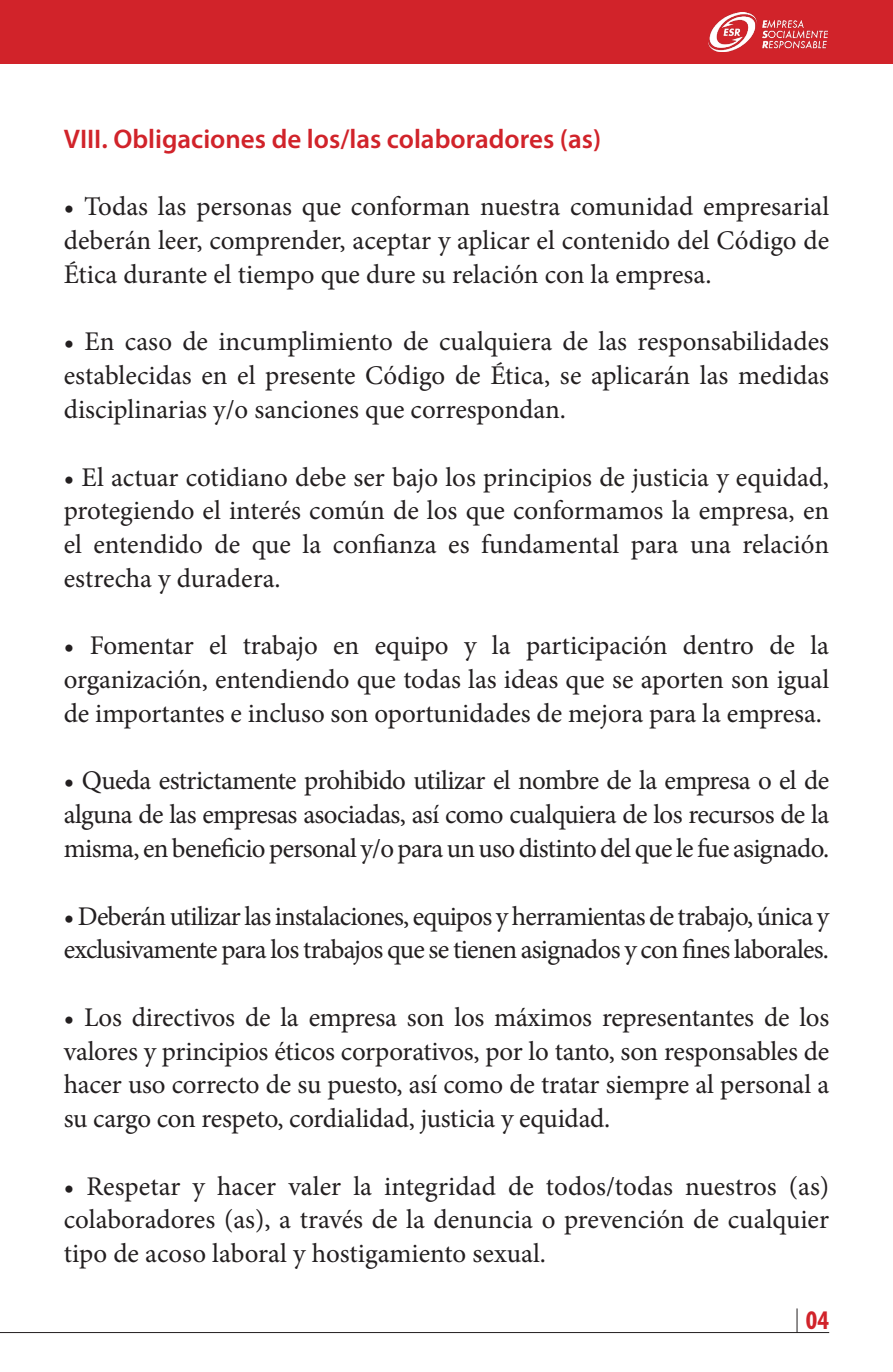
<style>
.page{position:relative;width:893px;height:1372px;background:#fff}
.page>*{position:absolute;margin:0;border:0;box-sizing:border-box;transform-origin:0 0}
.t1{font:27px/33.8px "Minion Pro";letter-spacing:-.01em;color:#231f20;text-align:justify}
.t2{font:27px/33.8px "Minion Pro";letter-spacing:-.03em;color:#231f20}
.t3{font:600 27px "Myriad Pro";color:#d1232a}
.t4{font:700 condensed 27px "Myriad Pro";color:#d1232a}
</style>
<div class="page">
<hr style="left:0;top:1331px;width:829px;height:1px;background:#231f20">
<svg style="left:797px;top:1308px;width:1px;height:24px"></svg>
<div style="left:0;top:0;width:893px;height:64px;background:#d1232a"></div>
<img style="left:708px;top:13px;width:119px;height:38px">
<p class="t3" style="left:64px;top:122px;width:539px">VIII. Obligaciones de los/las colaboradores (as)</p>
<p class="t1" style="left:64px;top:190px;width:767px">• Todas las personas que conforman nuestra comunidad empresarial deberán leer, comprender, aceptar y aplicar el contenido del Código de Ética durante el tiempo que dure su relación con la empresa.</p>
<p class="t1" style="left:64px;top:325px;width:767px">• En caso de incumplimiento de cualquiera de las responsabilidades establecidas en el presente Código de Ética, se aplicarán las medidas disciplinarias y/o sanciones que correspondan.</p>
<p class="t1" style="left:64px;top:460px;width:767px">• El actuar cotidiano debe ser bajo los principios de justicia y equidad, protegiendo el interés común de los que conformamos la empresa, en el entendido de que la confianza es fundamental para una relación estrecha y duradera.</p>
<p class="t1" style="left:64px;top:629px;width:767px">• Fomentar el trabajo en equipo y la participación dentro de la organización, entendiendo que todas las ideas que se aporten son igual de importantes e incluso son oportunidades de mejora para la empresa.</p>
<p class="t1" style="left:64px;top:764px;width:767px">• Queda estrictamente prohibido utilizar el nombre de la empresa o el de alguna de las empresas asociadas, así como cualquiera de los recursos de la misma, en beneficio personal y/o para un uso distinto del que le fue asignado.</p>
<p class="t2" style="left:64px;top:899px;width:767px">• Deberán utilizar las instalaciones, equipos y herramientas de trabajo, única y exclusivamente para los trabajos que se tienen asignados y con fines laborales.</p>
<p class="t1" style="left:64px;top:1000px;width:767px">• Los directivos de la empresa son los máximos representantes de los valores y principios éticos corporativos, por lo tanto, son responsables de hacer uso correcto de su puesto, así como de tratar siempre al personal a su cargo con respeto, cordialidad, justicia y equidad.</p>
<p class="t1" style="left:64px;top:1169px;width:767px">• Respetar y hacer valer la integridad de todos/todas nuestros (as) colaboradores (as), a través de la denuncia o prevención de cualquier tipo de acoso laboral y hostigamiento sexual.</p>
<p class="t4" style="left:806px;top:1302px;width:25px">04</p>
</div>
